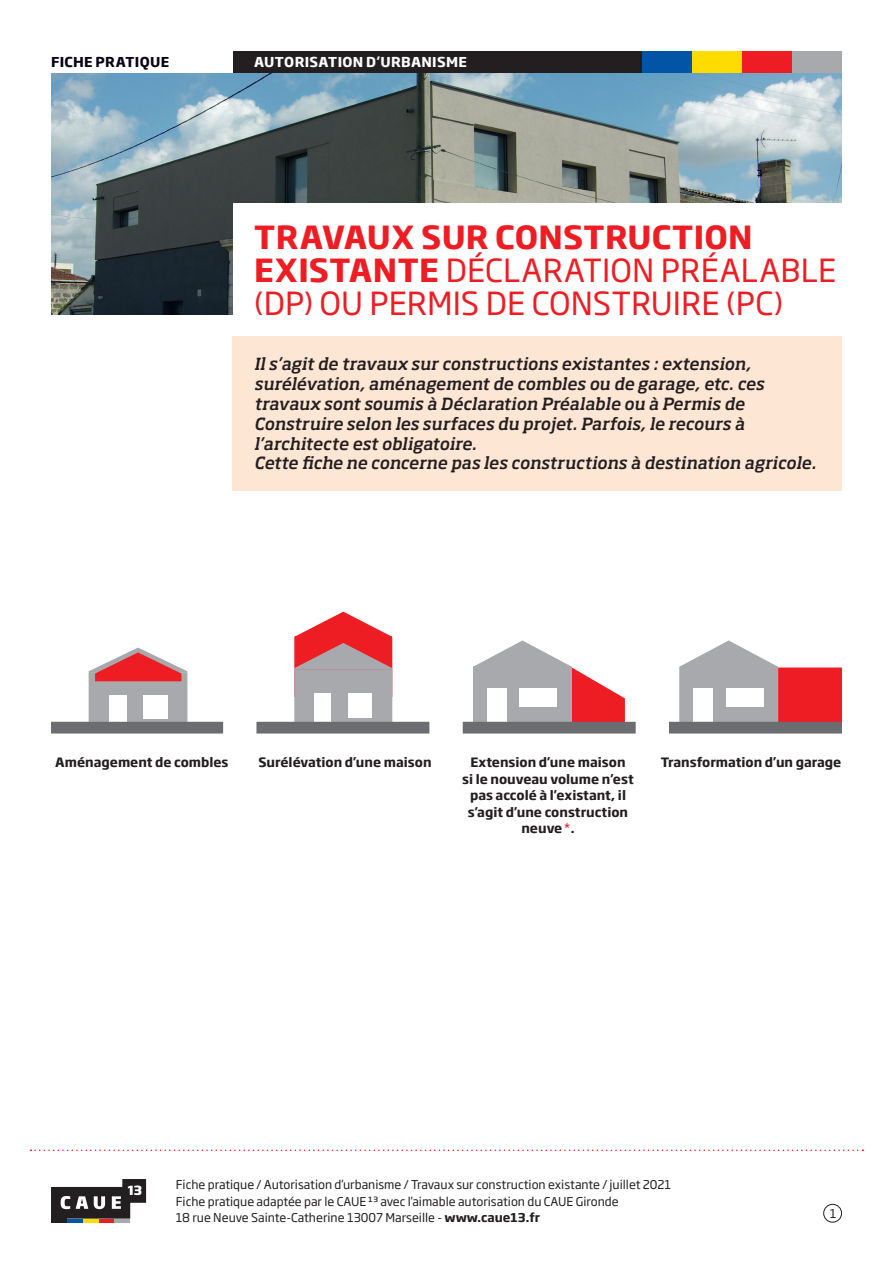
<style>
.page{position:relative;width:893px;height:1263px;background:#fff}
.page>*{position:absolute;margin:0;border:0;box-sizing:border-box;transform-origin:0 0}
.t1{font:31.5px/33px "Soho Gothic Pro";letter-spacing:.005em;color:#ee1d23}
.t2{font:italic 500 16.5px/19.8px "Soho Std";color:#231f20}
.t3{font:700 13.5px "Soho Gothic Pro";letter-spacing:.025em;color:#fff}
.t4{font:700 13.5px "Soho Gothic Pro";letter-spacing:.025em;color:#0a0215}
.t5{font:700 12.75px/16.5px "Soho Gothic Pro";color:#231f20;text-align:center}
.t6{font:12px/16.5px "Soho Gothic Pro";color:#231f20}
.s1{font-weight:700}
.s2{font-weight:400;color:#ee1d23}
</style>
<div class="page">
<svg style="left:99px;top:1218px;width:15px;height:4px"></svg>
<svg style="left:83px;top:1218px;width:16px;height:4px"></svg>
<svg style="left:67px;top:1218px;width:16px;height:4px"></svg>
<div style="left:51px;top:1216px;width:16px;height:6px;background:#231f20"></div>
<svg style="left:114px;top:1218px;width:16px;height:4px"></svg>
<svg style="left:51px;top:1179px;width:95px;height:39px"></svg>
<div style="left:823px;top:1204px;width:19px;height:18px;border:1px solid #231f20;border-radius:50%"></div>
<svg style="left:31px;top:1149px;width:832px;height:2px"></svg>
<img style="left:51px;top:72px;width:791px;height:243px">
<div style="left:233px;top:203px;width:630px;height:133px;background:#fff"></div>
<div style="left:233px;top:336px;width:609px;height:155px;background:#fee6d5"></div>
<svg style="left:467px;top:640px;width:158px;height:82px"></svg>
<div style="left:488px;top:688px;width:19px;height:38px;background:#fff"></div>
<div style="left:520px;top:688px;width:37px;height:19px;background:#fff"></div>
<div style="left:463px;top:722px;width:173px;height:11px;background:#6c6d70"></div>
<svg style="left:679px;top:640px;width:99px;height:28px"></svg>
<div style="left:679px;top:668px;width:99px;height:61px;background:#a8a9ad;border:1px solid #a8a9ad"></div>
<div style="left:778px;top:667px;width:64px;height:62px;background:#ee1d23"></div>
<div style="left:694px;top:688px;width:19px;height:38px;background:#fff"></div>
<div style="left:726px;top:688px;width:37px;height:19px;background:#fff"></div>
<div style="left:669px;top:722px;width:173px;height:11px;background:#6c6d70"></div>
<svg style="left:294px;top:611px;width:99px;height:59px"></svg>
<div style="left:294px;top:669px;width:98px;height:59px;background:#a8a9ad;border:1px solid #a8a9ad"></div>
<div style="left:314px;top:693px;width:17px;height:33px;background:#fff"></div>
<div style="left:348px;top:693px;width:24px;height:25px;background:#fff"></div>
<div style="left:256px;top:722px;width:173px;height:11px;background:#6c6d70"></div>
<div style="left:89px;top:672px;width:98px;height:56px;background:#a8a9ad"></div>
<div style="left:109px;top:695px;width:17px;height:31px;background:#fff"></div>
<div style="left:143px;top:695px;width:24px;height:23px;background:#fff"></div>
<svg style="left:88px;top:647px;width:100px;height:35px"></svg>
<div style="left:51px;top:722px;width:172px;height:11px;background:#6c6d70"></div>
<div style="left:692px;top:51px;width:50px;height:21px;background:#ffdc01"></div>
<div style="left:642px;top:51px;width:50px;height:21px;background:#0154a6"></div>
<div style="left:592px;top:51px;width:50px;height:21px;background:#231f20"></div>
<div style="left:742px;top:51px;width:50px;height:21px;background:#ee1d23"></div>
<div style="left:792px;top:51px;width:50px;height:21px;background:#a8a9ad"></div>
<div style="left:233px;top:51px;width:359px;height:21px;background:#231f20"></div>
<p class="t4" style="left:51px;top:51px;width:120px">FICHE PRATIQUE</p>
<p class="t3" style="left:254px;top:51px;width:214px">AUTORISATION D’URBANISME</p>
<h1 class="t1" style="left:254px;top:219px;width:584px"><span class="s1">TRAVAUX SUR CONSTRUCTION<br>EXISTANTE</span> DÉCLARATION PRÉALABLE (DP) OU PERMIS DE CONSTRUIRE (PC)</h1>
<p class="t2" style="left:254px;top:354px;width:563px">Il s’agit de travaux sur constructions existantes : extension, surélévation, aménagement de combles ou de garage, etc. ces travaux sont soumis à Déclaration Préalable ou à Permis de Construire selon les surfaces du projet. Parfois, le recours à l’architecte est obligatoire.<br>Cette fiche ne concerne pas les constructions à destination agricole.</p>
<p class="t5" style="left:55px;top:753px;width:175px">Aménagement de combles</p>
<p class="t5" style="left:258px;top:753px;width:175px">Surélévation d’une maison</p>
<p class="t5" style="left:462px;top:753px;width:173px">Extension d’une maison<br>si le nouveau volume n’est pas accolé à l’existant, il s’agit d’une construction neuve<span class="s2">*</span>.</p>
<p class="t5" style="left:661px;top:753px;width:182px">Transformation d’un garage</p>
<p class="t6" style="left:176px;top:1176px;width:497px">Fiche pratique / Autorisation d’urbanisme / Travaux sur construction existante / juillet 2021<br>Fiche pratique adaptée par le CAUE¹³ avec l’aimable autorisation du CAUE Gironde<br>18 rue Neuve Sainte-Catherine 13007 Marseille - <span class="s1">www.caue13.fr</span></p>
<p class="t6" style="left:830px;top:1204px;width:8px">1</p>
</div>
